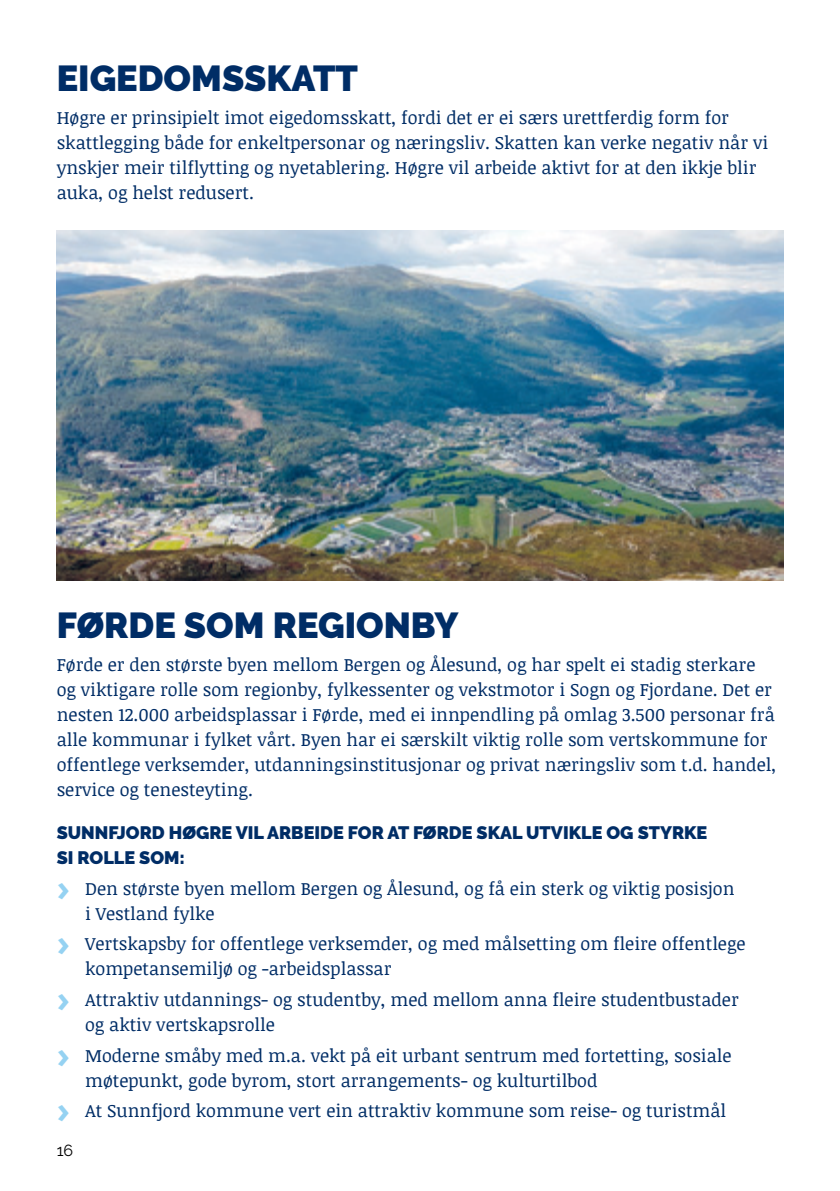
<style>
.page{position:relative;width:840px;height:1191px;background:#fff}
.page>*{position:absolute;margin:0;border:0;box-sizing:border-box;transform-origin:0 0}
.t1{font:900 36px "Raleway";color:#002d66}
.t2{font:18px/25px "Noticia Text";color:#002d66}
.t3{font:900 18px/25px "Raleway";color:#002d66}
.t4{font:16px "Raleway";color:#000}
.s1{font-family:"Open Sans";font-weight:700;font-size:36px;color:#95d2f2}
</style>
<div class="page">
<img style="left:57px;top:230px;width:725px;height:351px">
<h1 class="t1" style="left:57px;top:57px;width:302px">EIGEDOMSSKATT</h1>
<p class="t2" style="left:57px;top:105px;width:712px">Høgre er prinsipielt imot eigedomsskatt, fordi det er ei særs urettferdig form for skattlegging både for enkeltpersonar og næringsliv. Skatten kan verke negativ når vi ynskjer meir tilflytting og nyetablering. Høgre vil arbeide aktivt for at den ikkje blir auka, og helst redusert.</p>
<h1 class="t1" style="left:57px;top:604px;width:403px">FØRDE SOM REGIONBY</h1>
<p class="t2" style="left:57px;top:651px;width:720px">Førde er den største byen mellom Bergen og Ålesund, og har spelt ei stadig sterkare og viktigare rolle som regionby, fylkessenter og vekstmotor i Sogn og Fjordane. Det er nesten 12.000 arbeidsplassar i Førde, med ei innpendling på omlag 3.500 personar frå alle kommunar i fylket vårt. Byen har ei særskilt viktig rolle som vertskommune for offentlege verksemder, utdanningsinstitusjonar og privat næringsliv som t.d. handel, service og tenesteyting.</p>
<p class="t3" style="left:57px;top:820px;width:651px">SUNNFJORD HØGRE VIL ARBEIDE FOR AT FØRDE SKAL UTVIKLE OG STYRKE<br>SI ROLLE SOM:</p>
<p class="t2" style="left:85px;top:875px;width:650px;text-indent:-28px"><span class="s1">›</span> Den største byen mellom Bergen og Ålesund, og få ein sterk og viktig posisjon i Vestland fylke</p>
<p class="t2" style="left:85px;top:930px;width:661px;text-indent:-28px"><span class="s1">›</span> Vertskapsby for offentlege verksemder, og med målsetting om fleire offentlege kompetansemiljø og -arbeidsplassar</p>
<p class="t2" style="left:85px;top:986px;width:654px;text-indent:-28px"><span class="s1">›</span> Attraktiv utdannings- og studentby, med mellom anna fleire studentbustader og aktiv vertskapsrolle</p>
<p class="t2" style="left:85px;top:1042px;width:647px;text-indent:-28px"><span class="s1">›</span> Moderne småby med m.a. vekt på eit urbant sentrum med fortetting, sosiale møtepunkt, gode byrom, stort arrangements- og kulturtilbod</p>
<p class="t2" style="left:57px;top:1097px;width:670px"><span class="s1">›</span> At Sunnfjord kommune vert ein attraktiv kommune som reise- og turistmål</p>
<p class="t4" style="left:57px;top:1141px;width:18px">16</p>
</div>
